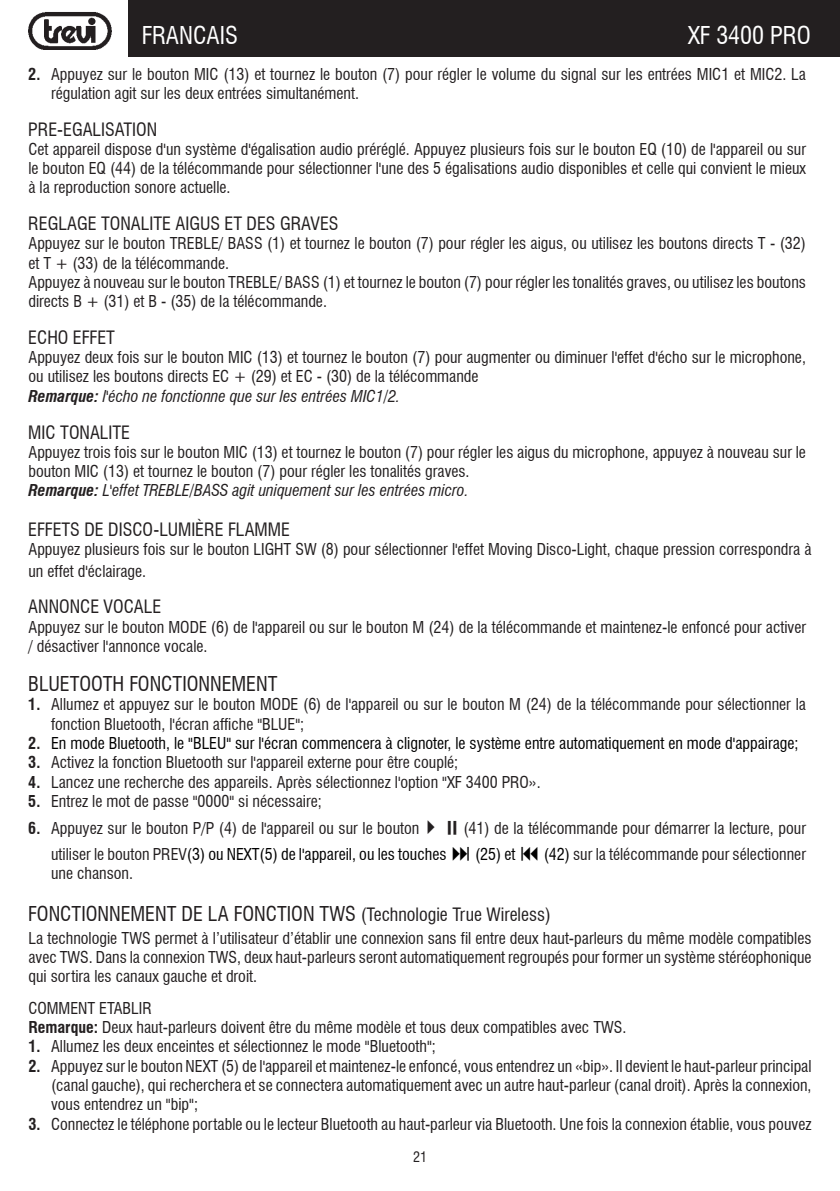
<style>
.page{position:relative;width:840px;height:1191px;background:#fff}
.page>*{position:absolute;margin:0;border:0;box-sizing:border-box;transform-origin:0 0}
.t1{font:condensed 24px "Swiss 721 BT";color:#fff}
.t2{font:condensed 20px "Swiss 721 BT";color:#231f20}
.t3{font:condensed 18px "Swiss 721 BT";color:#231f20}
.t4{font:condensed 16px/19.2px "Swiss 721 BT";color:#231f20}
.t5{font:condensed 16px "Swiss 721 BT";color:#000}
.t6{font:condensed 14px "Swiss 721 BT";color:#231f20}
.s1{font-weight:700}
.s2{font-weight:700;font-style:italic}
.s3{font-style:italic}
.s4{font-weight:700;color:#231f20}
.s5{color:#000}
.s6{font-size:18px}
</style>
<div class="page">
<div style="left:128px;top:0;width:711px;height:57px;background:#231f20"></div>
<img style="left:29px;top:12px;width:83px;height:38px">
<h1 class="t1" style="left:142px;top:21px;width:97px">FRANCAIS</h1>
<h1 class="t1" style="left:687px;top:21px;width:124px">XF 3400 PRO</h1>
<p class="t4" style="left:51px;top:64px;width:756px;text-indent:-23px"><span class="s1">2.</span> Appuyez sur le bouton MIC (13) et tournez le bouton (7) pour régler le volume du signal sur les entrées MIC1 et MIC2. La régulation agit sur les deux entrées simultanément.</p>
<p class="t3" style="left:28px;top:118px;width:130px">PRE-EGALISATION</p>
<p class="t4" style="left:28px;top:139px;width:778px;text-align:justify">Cet appareil dispose d'un système d'égalisation audio préréglé. Appuyez plusieurs fois sur le bouton EQ (10) de l'appareil ou sur le bouton EQ (44) de la télécommande pour sélectionner l'une des 5 égalisations audio disponibles et celle qui convient le mieux à la reproduction sonore actuelle.</p>
<p class="t3" style="left:28px;top:213px;width:311px">REGLAGE TONALITE AIGUS ET DES GRAVES</p>
<p class="t4" style="left:28px;top:234px;width:778px">Appuyez sur le bouton TREBLE/ BASS (1) et tournez le bouton (7) pour régler les aigus, ou utilisez les boutons directs T - (32) et T + (33) de la télécommande.<br>Appuyez à nouveau sur le bouton TREBLE/ BASS (1) et tournez le bouton (7) pour régler les tonalités graves, ou utilisez les boutons directs B + (31) et B - (35) de la télécommande.</p>
<p class="t3" style="left:28px;top:326px;width:88px">ECHO EFFET</p>
<p class="t4" style="left:28px;top:348px;width:778px">Appuyez deux fois sur le bouton MIC (13) et tournez le bouton (7) pour augmenter ou diminuer l'effet d'écho sur le microphone, ou utilisez les boutons directs EC + (29) et EC - (30) de la télécommande<br><span class="s2">Remarque:</span> <span class="s3">l'écho ne fonctionne que sur les entrées MIC1/2.</span></p>
<p class="t3" style="left:28px;top:421px;width:103px">MIC TONALITE</p>
<p class="t4" style="left:28px;top:442px;width:778px">Appuyez trois fois sur le bouton MIC (13) et tournez le bouton (7) pour régler les aigus du microphone, appuyez à nouveau sur le bouton MIC (13) et tournez le bouton (7) pour régler les tonalités graves.<br><span class="s2">Remarque:</span> <span class="s3">L'effet TREBLE/BASS agit uniquement sur les entrées micro.</span></p>
<p class="t3" style="left:28px;top:518px;width:263px">EFFETS DE DISCO-LUMIÈRE FLAMME</p>
<p class="t4" style="left:28px;top:538px;width:784px;line-height:21.6px">Appuyez plusieurs fois sur le bouton LIGHT SW (8) pour sélectionner l'effet Moving Disco-Light, chaque pression correspondra à un effet d'éclairage.</p>
<p class="t3" style="left:28px;top:596px;width:134px">ANNONCE VOCALE</p>
<p class="t4" style="left:28px;top:617px;width:778px">Appuyez sur le bouton MODE (6) de l'appareil ou sur le bouton M (24) de la télécommande et maintenez-le enfoncé pour activer / désactiver l'annonce vocale.</p>
<p class="t2" style="left:28px;top:671px;width:250px">BLUETOOTH FONCTIONNEMENT</p>
<p class="t4" style="left:51px;top:695px;width:756px;text-indent:-23px"><span class="s1">1.</span> Allumez et appuyez sur le bouton MODE (6) de l'appareil ou sur le bouton M (24) de la télécommande pour sélectionner la fonction Bluetooth, l'écran affiche "BLUE";</p>
<p class="t5" style="left:28px;top:733px;width:771px"><span class="s4">2.</span> En mode Bluetooth, le "BLEU" sur l'écran commencera à clignoter, le système entre automatiquement en mode d'appairage;</p>
<p class="t4" style="left:28px;top:753px;width:431px"><span class="s1">3.</span> Activez la fonction Bluetooth sur l'appareil externe pour être couplé;</p>
<p class="t4" style="left:28px;top:772px;width:513px"><span class="s1">4.</span> Lancez une recherche des appareils. Après sélectionnez l'option "XF 3400 PRO».</p>
<p class="t4" style="left:28px;top:791px;width:295px"><span class="s1">5.</span> Entrez le mot de passe "0000" si nécessaire;</p>
<p class="t4" style="left:51px;top:814px;width:756px;line-height:26.4px;text-indent:-23px"><span class="s1">6.</span> Appuyez sur le bouton P/P (4) de l'appareil ou sur le bouton✔ (41) de la télécommande pour démarrer la lecture, pour utiliser le bouton PREV<span class="s5">(3) ou NEXT(5) de l'appareil, ou les touches</span></p>
<p class="t5" style="left:474px;top:844px;width:42px">(25) et</p>
<p class="t4" style="left:543px;top:844px;width:263px"><span class="s5">(42)</span> sur la télécommande pour sélectionner</p>
<p class="t4" style="left:51px;top:864px;width:83px">une chanson.</p>
<p class="t2" style="left:28px;top:902px;width:523px">FONCTIONNEMENT DE LA FONCTION TWS <span class="s6">(Technologie True Wireless)</span></p>
<p class="t4" style="left:28px;top:928px;width:784px;text-align:justify">La technologie TWS permet à l’utilisateur d’établir une connexion sans fil entre deux haut-parleurs du même modèle compatibles avec TWS. Dans la connexion TWS, deux haut-parleurs seront automatiquement regroupés pour former un système stéréophonique qui sortira les canaux gauche et droit.</p>
<p class="t4" style="left:28px;top:998px;width:599px">COMMENT ETABLIR<br><span class="s1">Remarque:</span> Deux haut-parleurs doivent être du même modèle et tous deux compatibles avec TWS.</p>
<p class="t4" style="left:28px;top:1037px;width:409px"><span class="s1">1.</span> Allumez les deux enceintes et sélectionnez le mode "Bluetooth";</p>
<p class="t4" style="left:51px;top:1056px;width:761px;text-align:justify;text-indent:-23px"><span class="s1">2.</span> Appuyez sur le bouton NEXT (5) de l'appareil et maintenez-le enfoncé, vous entendrez un «bip». Il devient le haut-parleur principal (canal gauche), qui recherchera et se connectera automatiquement avec un autre haut-parleur (canal droit). Après la connexion, vous entendrez un "bip";</p>
<p class="t4" style="left:28px;top:1114px;width:784px"><span class="s1">3.</span> Connectez le téléphone portable ou le lecteur Bluetooth au haut-parleur via Bluetooth. Une fois la connexion établie, vous pouvez</p>
<p class="t6" style="left:413px;top:1148px;width:15px">21</p>
</div>
